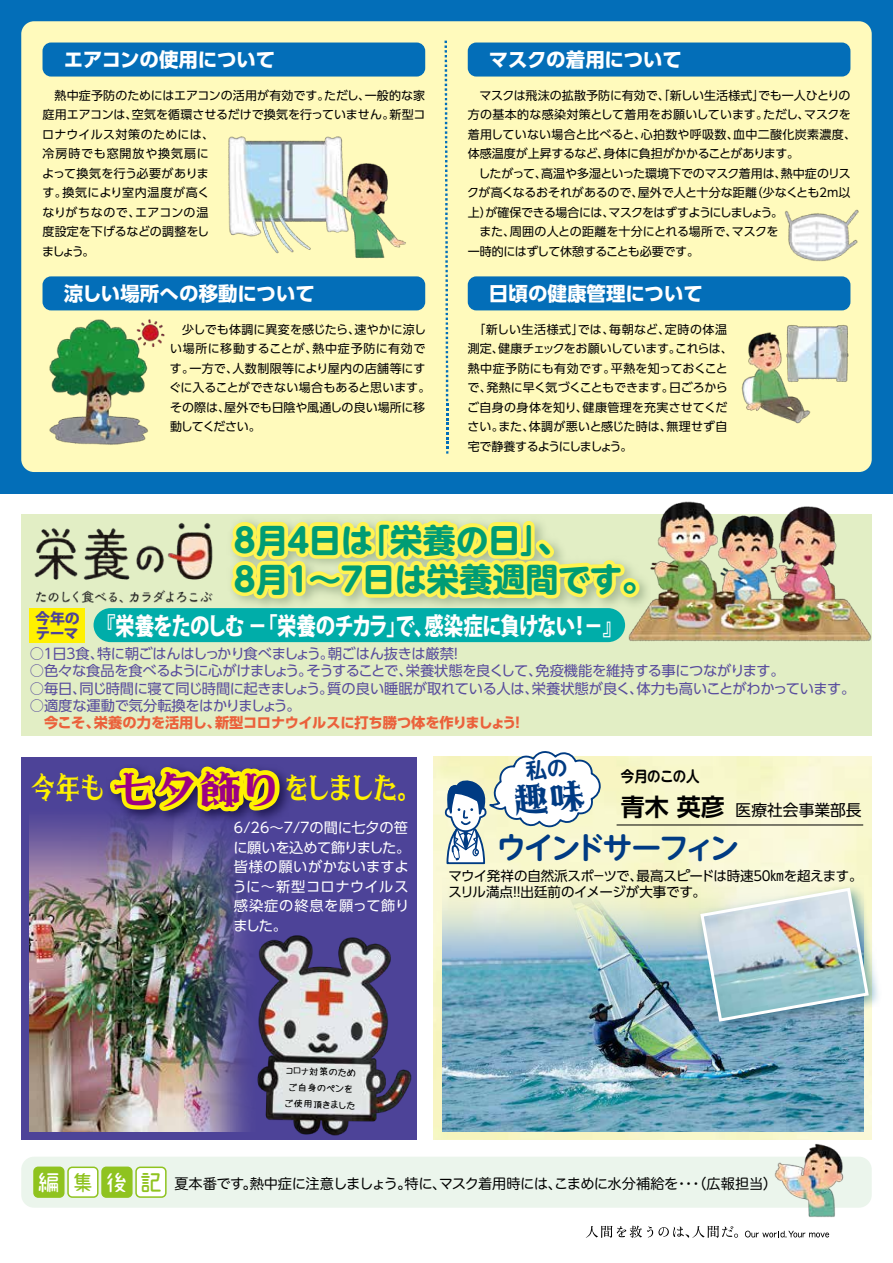
<style>
.page{position:relative;width:893px;height:1263px;background:#fff}
.page>*{position:absolute;margin:0;border:0;box-sizing:border-box;transform-origin:0 0}
.t1{font:700 33px/39px "UD Shin M Go Pro";letter-spacing:-.02em;color:#009c74}
.t2{font:31.8px "DF Roman Kagayaki A Std W9";letter-spacing:-.115em;color:#fff100;scale:.8 1}
.t3{font:700 30px "UD Shin M Go Pro De";letter-spacing:-.1em;color:#003b83}
.t4{font:800 24.3px "Koz Go Pr 6 N";letter-spacing:-.05em;color:#fff;scale:.8 1}
.t5{font:700 24px "UD Shin Go Pr 6 De";color:#000}
.t6{font:700 19.5px "UD Shin Go Pr 6";letter-spacing:-.005em;color:#fff}
.t7{font:15.75px "UD Shin Go Pr 6";color:#000}
.t8{font:700 15px "UD Shin M Go Pro De";letter-spacing:-.04em;color:#000;scale:.9 1}
.t9{font:800 15px/15px "Koz Go Pr 6 N";letter-spacing:-.03em;color:#4d4398}
.t10{font:14.25px "UD Shin Go Pr 6";letter-spacing:-.03em;color:#584c9d}
.t11{font:14.25px/19.5px "UD Shin Go Pr 6";letter-spacing:.005em;color:#fff}
.t12{font:14.25px "Hira Maru Pro W4";letter-spacing:-.025em;color:#000}
.t13{font:700 14.25px "UD Shin Go Pr 6";letter-spacing:-.015em;color:#eb613b}
.t14{font:13.5px/16.5px "UD Shin Go Pr 6";letter-spacing:-.02em;color:#000}
.t15{font:12px/19.5px "UD Shin Go Pr 6";color:#000}
.t16{font:12px "UD Shin Go Pr 6";letter-spacing:-.045em;color:#000}
.t17{font:12px "UD Shin Go Pr 6";letter-spacing:-.03em;color:#000}
.t18{font:9.75px/16.4px "Sanafonkaku P";color:#000;text-align:center}
.s1{font-size:40.5px;color:#9c0183}
.s2{font-family:"Mamelon";font-size:22.5px;color:#fff}
.s3{font-family:"Mamelon";font-size:22.5px;color:#8fc31f}
</style>
<div class="page">
<div style="left:21px;top:757px;width:396px;height:383px;background:#4d4398"></div>
<div style="left:21px;top:514px;width:851px;height:222px;background:#e2eec5"></div>
<div style="left:0;top:0;width:893px;height:493px;background:#036eb8"></div>
<div style="left:21px;top:21px;width:851px;height:451px;background:#fffabc;border-radius:13px"></div>
<svg style="left:445px;top:41px;width:3px;height:413px"></svg>
<div style="left:21px;top:1157px;width:851px;height:51px;background:#ebf5ec;border-radius:13px"></div>
<div style="left:34px;top:1167px;width:30px;height:30px;background:#8fc31f;border-radius:4px"></div>
<div style="left:33px;top:1166px;width:32px;height:32px;border:2px solid #8fc31f;border-radius:4px"></div>
<div style="left:68px;top:1167px;width:30px;height:30px;background:#fff;border-radius:4px"></div>
<div style="left:67px;top:1166px;width:32px;height:32px;border:2px solid #8fc31f;border-radius:4px"></div>
<div style="left:102px;top:1167px;width:30px;height:30px;background:#8fc31f;border-radius:4px"></div>
<div style="left:101px;top:1166px;width:32px;height:32px;border:2px solid #8fc31f;border-radius:4px"></div>
<img style="left:30px;top:820px;width:76px;height:311px">
<img style="left:97px;top:820px;width:9px;height:16px">
<img style="left:29px;top:528px;width:77px;height:89px">
<img style="left:626px;top:493px;width:247px;height:148px">
<div style="left:30px;top:608px;width:55px;height:34px;background:#fff100"></div>
<div style="left:43px;top:43px;width:382px;height:34px;background:#036eb8;border-radius:9px"></div>
<div style="left:468px;top:43px;width:382px;height:34px;background:#036eb8;border-radius:9px"></div>
<div style="left:43px;top:276px;width:382px;height:34px;background:#036eb8;border-radius:9px"></div>
<div style="left:468px;top:276px;width:382px;height:34px;background:#036eb8;border-radius:9px"></div>
<img style="left:228px;top:136px;width:178px;height:122px">
<img style="left:49px;top:319px;width:116px;height:126px">
<img style="left:741px;top:325px;width:108px;height:99px">
<img style="left:785px;top:209px;width:74px;height:53px">
<img style="left:870px;top:863px;width:8px;height:194px">
<img style="left:106px;top:510px;width:764px;height:728px">
<h3 class="t6" style="left:64px;top:44px;width:213px">エアコンの使用について</h3>
<p class="t15" style="left:42px;top:85px;width:385px;text-indent:12px">熱中症予防のためにはエアコンの活用が有効です。ただし、一般的な家庭用エアコンは、空気を循環させるだけで換気を行っていません。新型コロナウイルス対策のためには、<br>冷房時でも窓開放や換気扇に<br>よって換気を行う必要がありま<br>す。換気により室内温度が高く<br>なりがちなので、エアコンの温<br>度設定を下げるなどの調整をし<br>ましょう。</p>
<h3 class="t6" style="left:64px;top:278px;width:253px">涼しい場所への移動について</h3>
<p class="t15" style="left:169px;top:319px;width:263px;text-indent:13px">少しでも体調に異変を感じたら、速やかに涼しい場所に移動することが、熱中症予防に有効です。一方で、人数制限等により屋内の店舗等にすぐに入ることができない場合もあると思います。その際は、屋外でも日陰や風通しの良い場所に移動してください。</p>
<h3 class="t6" style="left:489px;top:44px;width:195px">マスクの着用について</h3>
<p class="t15" style="left:468px;top:85px;width:390px;text-indent:12px">マスクは飛沫の拡散予防に有効で、「新しい生活様式」でも一人ひとりの方の基本的な感染対策として着用をお願いしています。ただし、マスクを着用していない場合と比べると、心拍数や呼吸数、血中二酸化炭素濃度、体感温度が上昇するなど、身体に負担がかかることがあります。</p>
<p class="t15" style="left:479px;top:163px;width:374px">したがって、高温や多湿といった環境下でのマスク着用は、熱中症のリス</p>
<p class="t15" style="left:467px;top:183px;width:385px">クが高くなるおそれがあるので、屋外で人と十分な距離（少なくとも２ｍ以</p>
<p class="t16" style="left:468px;top:203px;width:317px">上）が確保できる場合には、マスクをはずすようにしましょう。</p>
<p class="t15" style="left:479px;top:222px;width:301px">また、周囲の人との距離を十分にとれる場所で、マスクを</p>
<p class="t17" style="left:468px;top:242px;width:233px">一時的にはずして休憩することも必要です。</p>
<h3 class="t6" style="left:489px;top:278px;width:215px">日頃の健康管理について</h3>
<p class="t15" style="left:467px;top:319px;width:267px;text-indent:6px">「新しい生活様式」では、毎朝など、定時の体温測定、健康チェックをお願いしています。これらは、熱中症予防にも有効です。平熱を知っておくことで、発熱に早く気づくこともできます。日ごろからご自身の身体を知り、健康管理を充実させてください。また、体調が悪いと感じた時は、無理せず自宅で静養するようにしましょう。</p>
<p class="t9" style="left:35px;top:611px;width:46px">今年のテーマ</p>
<h1 class="t1" style="left:234px;top:519px;width:422px">8月4日は「栄養の日」、<br>8月１～７日は栄養週間です。</h1>
<h3 class="t4" style="left:96px;top:612px;width:659px">『栄養をたのしむ －「栄養のチカラ」で、感染症に負けない！－』</h3>
<p class="t10" style="left:30px;top:642px;width:435px">○１日３食、特に朝ごはんはしっかり食べましょう。朝ごはん抜きは厳禁！</p>
<p class="t10" style="left:30px;top:659px;width:756px">○色々な食品を食べるように心がけましょう。そうすることで、栄養状態を良くして、免疫機能を維持する事につながります。</p>
<p class="t10" style="left:30px;top:677px;width:827px">○毎日、同じ時間に寝て同じ時間に起きましょう。質の良い睡眠が取れている人は、栄養状態が良く、体力も高いことがわかっています。</p>
<p class="t10" style="left:30px;top:694px;width:272px">○適度な運動で気分転換をはかりましょう。</p>
<p class="t13" style="left:30px;top:711px;width:496px">　今こそ、栄養の力を活用し、新型コロナウイルスに打ち勝つ体を作りましょう！</p>
<h2 class="t2" style="left:30px;top:762px;width:492px">今年も<span class="s1">七夕飾り</span>をしました。</h2>
<p class="t11" style="left:233px;top:818px;width:179px">6/26～7/７の間に七夕の笹に願いを込めて飾りました。皆様の願いがかないますように～新型コロナウイルス感染症の終息を願って飾りました。</p>
<p class="t8" style="left:621px;top:764px;width:89px">今月のこの人</p>
<h3 class="t5" style="left:621px;top:788px;width:105px">青木 英彦</h3>
<h3 class="t7" style="left:736px;top:798px;width:127px">医療社会事業部長</h3>
<h3 class="t3" style="left:496px;top:823px;width:245px">ウインドサーフィン</h3>
<p class="t14" style="left:448px;top:867px;width:416px">マウイ発祥の自然派スポ－ツで、最高スピードは時速５０㎞を超えます。スリル満点!!出廷前のイメージが大事です。</p>
<p class="t18" style="left:286px;top:1062px;width:72px;rotate:2deg">コロナ対策のためご自身のペンをご使用頂きました</p>
<p class="t12" style="left:38px;top:1171px;width:741px"><span class="s2">編</span><span class="s3">集</span><span class="s2">後</span><span class="s3">記</span> 夏本番です。熱中症に注意しましょう。特に、マスク着用時には、こまめに水分補給を･･･（広報担当）</p>
</div>
